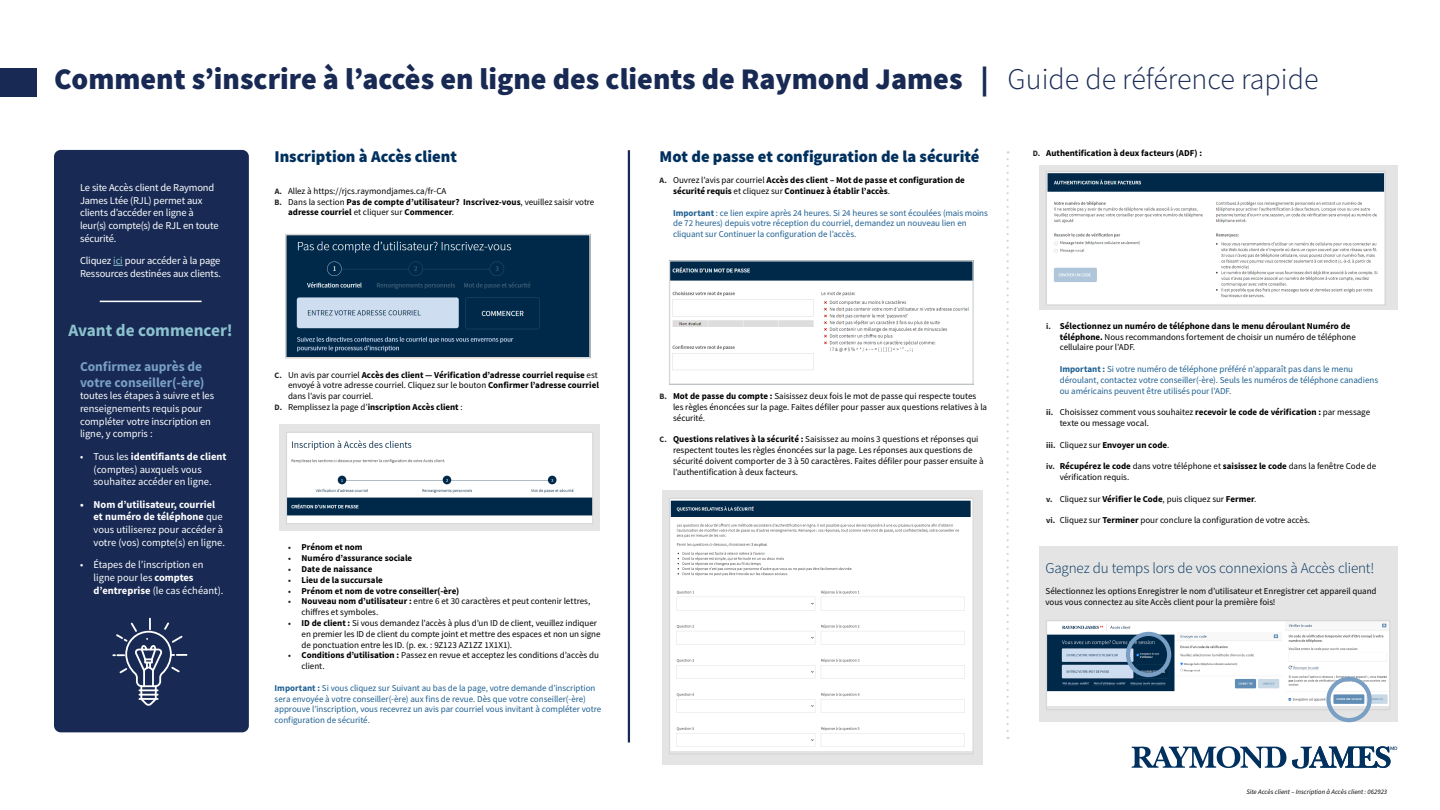
<style>
.page{position:relative;width:1440px;height:810px;background:#fff}
.page>*{position:absolute;margin:0;border:0;box-sizing:border-box;transform-origin:0 0}
.t1{font:900 30px "Source Sans Pro";color:#182a54}
.t2{font:300 30px "Source Sans Pro";color:#182a54}
.t3{font:700 17.25px "Source Sans Pro";color:#8cc2ce}
.t4{font:900 16.5px "Source Sans Pro";letter-spacing:-.005em;color:#00305e}
.t5{font:300 15px "Source Sans Pro";letter-spacing:-.01em;color:#00305e}
.t6{font:700 13.5px/16.2px "Source Sans Pro";letter-spacing:-.005em;color:#799fc4}
.t7{font:10.5px/12.6px "Source Sans Pro";letter-spacing:-.01em;color:#fff}
.t8{font:9px/10.8px "Source Sans Pro";letter-spacing:-.005em;color:#000}
.t9{font:9px/10.8px "Source Sans Pro";letter-spacing:-.005em;color:#1f6092}
.t10{font:700 9px/10.8px "Source Sans Pro";color:#000}
.t11{font:italic 6.75px "Source Sans Pro";letter-spacing:.005em;color:#000}
.s1{color:#8cc2ce}
.s2{font-weight:700}
.s3{font-weight:700;font-size:8.25px;color:#231f20}
.s4{font-size:8.25px;color:#231f20}
.s5{font-weight:400}
</style>
<div class="page">
<div style="left:1039px;top:165px;width:358px;height:145px;background:#e3e4e3"></div>
<div style="left:279px;top:425px;width:321px;height:106px;background:#e3e4e3"></div>
<div style="left:662px;top:490px;width:321px;height:275px;background:#e3e4e3"></div>
<div style="left:54px;top:150px;width:195px;height:582px;background:#182a54;border-radius:7px"></div>
<svg style="left:1132px;top:746px;width:154px;height:22px"></svg>
<svg style="left:1292px;top:746px;width:105px;height:23px"></svg>
<div style="left:0;top:68px;width:36px;height:29px;background:#182a54"></div>
<img style="left:288px;top:237px;width:300px;height:118px">
<div style="left:285px;top:234px;width:306px;height:124px;border:2px solid #d6d7d6"></div>
<img style="left:288px;top:434px;width:303px;height:88px">
<div style="left:286px;top:432px;width:307px;height:92px;border:1px solid #d6d7d6"></div>
<img style="left:671px;top:262px;width:301px;height:108px">
<div style="left:669px;top:260px;width:305px;height:125px;border:1px solid #d6d7d6"></div>
<img style="left:671px;top:500px;width:301px;height:251px">
<div style="left:669px;top:498px;width:305px;height:256px;border:1px solid #d6d7d6"></div>
<img style="left:1049px;top:174px;width:334px;height:129px">
<div style="left:1046px;top:171px;width:340px;height:135px;border:2px solid #d6d7d6"></div>
<hr style="left:628px;top:150px;width:2px;height:592px;background:#182a54">
<hr style="left:100px;top:301px;width:102px;height:1px;background:#fff">
<svg style="left:1006px;top:151px;width:3px;height:588px"></svg>
<svg style="left:112px;top:618px;width:75px;height:88px"></svg>
<div style="left:1039px;top:547px;width:358px;height:175px;background:#e3e4e3"></div>
<img style="left:1048px;top:622px;width:340px;height:84px">
<div style="left:1046px;top:620px;width:344px;height:90px;border:1px solid #d6d7d6"></div>
<div style="left:1126px;top:632px;width:45px;height:45px;border:4px solid #799fc4;border-radius:50%"></div>
<div style="left:1326px;top:677px;width:46px;height:45px;border:4px solid #799fc4;border-radius:50%"></div>
<h1 class="t1" style="left:54px;top:58px;width:936px">Comment s’inscrire à l’accès en ligne des clients de Raymond James |</h1>
<p class="t7" style="left:80px;top:181px;width:140px">Le site Accès client de Raymond<br>James Ltée (RJL) permet aux clients d’accéder en ligne à leur(s) compte(s) de RJL en toute sécurité.</p>
<p class="t7" style="left:80px;top:254px;width:142px">Cliquez <span class="s1">ici</span> pour accéder à la page<br>Ressources destinées aux clients.</p>
<h2 class="t3" style="left:69px;top:318px;width:166px">Avant de commencer!</h2>
<h3 class="t6" style="left:80px;top:358px;width:126px">Confirmez auprès de votre conseiller(-ère)</h3>
<p class="t7" style="left:80px;top:390px;width:136px">toutes les étapes à suivre et les renseignements requis pour compléter votre inscription en ligne, y compris :</p>
<p class="t7" style="left:94px;top:450px;width:135px;text-indent:-14px">• Tous les <span class="s2">identifiants de client </span>(comptes) auxquels vous souhaitez accéder en ligne.</p>
<p class="t7" style="left:94px;top:498px;width:133px;text-indent:-14px"><span class="s2">• Nom d’utilisateur, courriel et numéro de téléphone</span> que vous utiliserez pour accéder à votre (vos) compte(s) en ligne.</p>
<p class="t7" style="left:94px;top:559px;width:131px;text-indent:-14px">• Étapes de l’inscription en ligne pour les <span class="s2">comptes d’entreprise</span> (le cas échéant).</p>
<h3 class="t4" style="left:275px;top:145px;width:184px">Inscription à Accès client</h3>
<p class="t8" style="left:275px;top:186px;width:173px"><span class="s3">A.</span> Allez à https://rjcs.raymondjames.ca/fr-CA</p>
<p class="t10" style="left:275px;top:196px;width:321px"><span class="s4">B.</span> <span class="s5">Dans la section</span> Pas de compte d’utilisateur? Inscrivez-vous<span class="s5">, veuillez saisir votre</span></p>
<p class="t10" style="left:288px;top:207px;width:167px">adresse courriel <span class="s5">et cliquer sur</span> Commencer<span class="s5">.</span></p>
<p class="t10" style="left:275px;top:369px;width:325px"><span class="s4">C.</span> <span class="s5">Un avis par courriel</span> Accès des client — Vérification d’adresse courriel requise <span class="s5">est</span></p>
<p class="t8" style="left:288px;top:380px;width:312px">envoyé à votre adresse courriel. Cliquez sur le bouton <span class="s2">Confirmer l’adresse courriel</span></p>
<p class="t8" style="left:288px;top:391px;width:87px">dans l’avis par courriel.</p>
<p class="t10" style="left:275px;top:401px;width:190px"><span class="s4">D.</span> <span class="s5">Remplissez la page d’</span>inscription Accès client <span class="s5">:</span></p>
<p class="t10" style="left:288px;top:542px;width:76px"><span class="s4">•</span> Prénom et nom</p>
<p class="t10" style="left:288px;top:553px;width:126px"><span class="s4">•</span> Numéro d’assurance sociale</p>
<p class="t10" style="left:288px;top:563px;width:86px"><span class="s4">•</span> Date de naissance</p>
<p class="t10" style="left:288px;top:574px;width:96px"><span class="s4">•</span> Lieu de la succursale</p>
<p class="t10" style="left:288px;top:585px;width:173px"><span class="s4">•</span> Prénom et nom de votre conseiller(-ère)</p>
<p class="t8" style="left:302px;top:596px;width:290px;text-indent:-14px"><span class="s3">•</span> <span class="s2">Nouveau nom d’utilisateur :</span> entre 6 et 30 caractères et peut contenir lettres, chiffres et symboles.</p>
<p class="t8" style="left:302px;top:618px;width:301px;text-indent:-14px"><span class="s3">•</span> <span class="s2">ID de client :</span> Si vous demandez l’accès à plus d’un ID de client, veuillez indiquer en premier les ID de client du compte joint et mettre des espaces et non un signe de ponctuation entre les ID. (p. ex. : 9Z123 AZ1ZZ 1X1X1).</p>
<p class="t8" style="left:302px;top:650px;width:299px;text-indent:-14px"><span class="s3">•</span> <span class="s2">Conditions d’utilisation :</span> Passez en revue et acceptez les conditions d’accès du client.</p>
<p class="t9" style="left:275px;top:682px;width:328px"><span class="s2">Important :</span> Si vous cliquez sur Suivant au bas de la page, votre demande d’inscription sera envoyée à votre conseiller(-ère) aux fins de revue. Dès que votre conseiller(-ère) approuve l’inscription, vous recevrez un avis par courriel vous invitant à compléter votre configuration de sécurité.</p>
<h3 class="t4" style="left:660px;top:145px;width:321px">Mot de passe et configuration de la sécurité</h3>
<p class="t10" style="left:673px;top:175px;width:293px;text-indent:-14px"><span class="s4">A.</span> <span class="s5">Ouvrez l’avis par courriel</span> Accès des client – Mot de passe et configuration de sécurité requis <span class="s5">et cliquez sur</span> Continuez à établir l’accès<span class="s5">.</span></p>
<p class="t9" style="left:673px;top:207px;width:316px"><span class="s2">Important</span> : ce lien expire après 24 heures. Si 24 heures se sont écoulées (mais moins de 72 heures) depuis votre réception du courriel, demandez un nouveau lien en cliquant sur Continuer la configuration de l’accès.</p>
<p class="t8" style="left:673px;top:391px;width:316px;text-indent:-14px"><span class="s3">B.</span> <span class="s2">Mot de passe du compte :</span> Saisissez deux fois le mot de passe qui respecte toutes les règles énoncées sur la page. Faites défiler pour passer aux questions relatives à la sécurité.</p>
<p class="t8" style="left:673px;top:434px;width:312px;text-indent:-14px"><span class="s3">C.</span> <span class="s2">Questions relatives à la sécurité :</span> Saisissez au moins 3 questions et réponses qui respectent toutes les règles énoncées sur la page. Les réponses aux questions de sécurité doivent comporter de 3 à 50 caractères. Faites défiler pour passer ensuite à l’authentification à deux facteurs.</p>
<h1 class="t2" style="left:1008px;top:60px;width:313px">Guide de référence rapide</h1>
<p class="t10" style="left:1033px;top:147px;width:171px"><span class="s4">D.</span> Authentification à deux facteurs (ADF) :</p>
<p class="t8" style="left:1060px;top:320px;width:298px;text-indent:-14px"><span class="s3">i.</span> <span class="s2">Sélectionnez un numéro de téléphone dans le menu déroulant Numéro de téléphone.</span> Nous recommandons fortement de choisir un numéro de téléphone cellulaire pour l’ADF.</p>
<p class="t9" style="left:1060px;top:364px;width:320px"><span class="s2">Important :</span> Si votre numéro de téléphone préféré n’apparaît pas dans le menu déroulant, contactez votre conseiller(-ère). Seuls les numéros de téléphone canadiens ou américains peuvent être utilisés pour l’ADF.</p>
<p class="t8" style="left:1060px;top:407px;width:312px;text-indent:-14px"><span class="s3">ii.</span> Choisissez comment vous souhaitez <span class="s2">recevoir le code de vérification :</span> par message texte ou message vocal.</p>
<p class="t10" style="left:1046px;top:439px;width:125px"><span class="s4">iii.</span> <span class="s5">Cliquez sur</span> Envoyer un code<span class="s5">.</span></p>
<p class="t8" style="left:1060px;top:461px;width:318px;text-indent:-14px"><span class="s3">iv.</span> <span class="s2">Récupérez le code</span> dans votre téléphone et <span class="s2">saisissez le code</span> dans la fenêtre Code de vérification requis.</p>
<p class="t8" style="left:1046px;top:493px;width:212px"><span class="s3">v.</span> Cliquez sur <span class="s2">Vérifier le Code</span>, puis cliquez sur <span class="s2">Fermer</span>.</p>
<p class="t8" style="left:1046px;top:515px;width:265px"><span class="s3">vi.</span> Cliquez sur <span class="s2">Terminer</span> pour conclure la configuration de votre accès.</p>
<h3 class="t5" style="left:1045px;top:558px;width:330px">Gagnez du temps lors de vos connexions à Accès client!</h3>
<p class="t8" style="left:1045px;top:586px;width:333px">Sélectionnez les options Enregistrer le nom d’utilisateur et Enregistrer cet appareil quand vous vous connectez au site Accès client pour la première fois!</p>
<p class="t11" style="left:1246px;top:788px;width:142px">Site Accès client – Inscription à Accès client : 062923</p>
</div>
